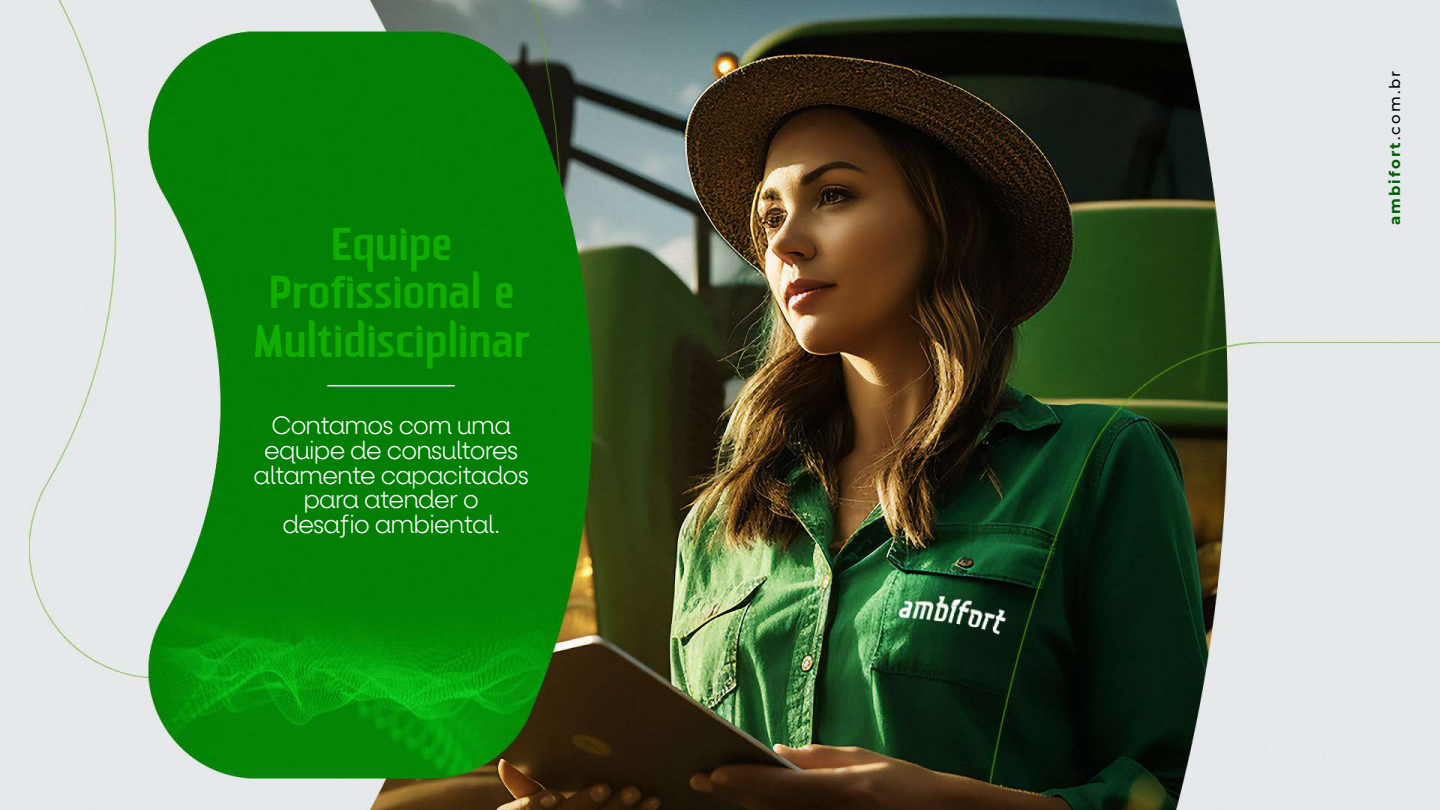
<style>
.page{position:relative;width:1440px;height:810px;background:#fff}
.page>*{position:absolute;margin:0;border:0;box-sizing:border-box;transform-origin:0 0}
.t1{font:45.9px/48.6px "RANGE Regular";letter-spacing:.03em;color:#10ae00;text-align:center}
.t2{font:300 24.9px/24.8px "Neulis Alt";letter-spacing:-.03em;color:#fff;text-align:center}
.t3{font:700 15px "Montserrat";letter-spacing:.14em;color:#025e02}
.s1{font-weight:500;color:#000}
</style>
<div class="page">
<img style="left:0;top:0;width:1440px;height:810px">
<hr style="left:327px;top:385px;width:128px;height:1px;background:#fff">
<h1 class="t1" style="left:254px;top:221px;width:277px">Equipe<br>Profissional e<br>Multidisciplinar</h1>
<p class="t2" style="left:254px;top:414px;width:277px">Contamos com uma equipe de consultores altamente capacitados para atender o<br>desafio ambiental.</p>
<p class="t3" style="left:1384px;top:225px;width:156px;rotate:-90deg">ambifort<span class="s1">.com.br</span></p>
</div>
